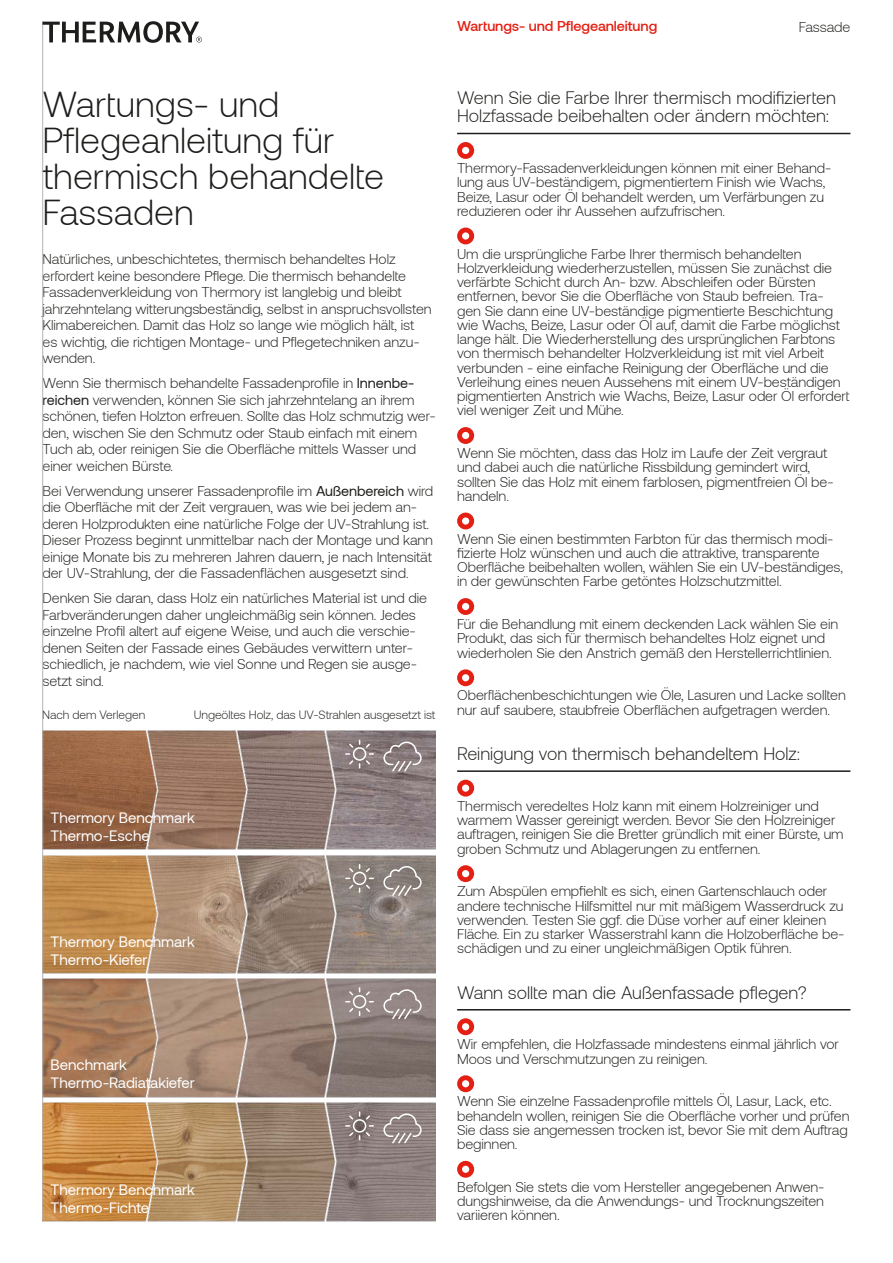
<style>
.page{position:relative;width:893px;height:1263px;background:#fff}
.page>*{position:absolute;margin:0;border:0;box-sizing:border-box;transform-origin:0 0}
.t1{font:300 36px/36px "Aeonik";color:#1d1d1b}
.t2{font:300 18px/18px "Aeonik";color:#1d1d1b}
.t3{font:15px/18px "Aeonik";letter-spacing:-.005em;color:#fff}
.t4{font:300 14.25px/14.2px "Aeonik";letter-spacing:-.005em;color:#1d1d1b}
.t5{font:500 14.25px "Aeonik";letter-spacing:-.005em;color:#e41f13}
.t6{font:300 12px "Aeonik";letter-spacing:-.005em;color:#1d1d1b}
.s1{font-weight:400}
</style>
<div class="page">
<hr style="left:457px;top:133px;width:393px;height:1px;background:#1d1d1b">
<svg style="left:457px;top:142px;width:17px;height:17px"></svg>
<svg style="left:457px;top:228px;width:17px;height:16px"></svg>
<svg style="left:457px;top:427px;width:17px;height:17px"></svg>
<svg style="left:457px;top:513px;width:17px;height:16px"></svg>
<svg style="left:457px;top:598px;width:17px;height:17px"></svg>
<svg style="left:457px;top:669px;width:17px;height:17px"></svg>
<hr style="left:457px;top:770px;width:393px;height:2px;background:#1d1d1b">
<svg style="left:457px;top:780px;width:17px;height:16px"></svg>
<svg style="left:457px;top:865px;width:17px;height:17px"></svg>
<img style="left:42px;top:728px;width:393px;height:494px">
<svg style="left:383px;top:741px;width:39px;height:32px"></svg>
<svg style="left:344px;top:739px;width:31px;height:30px"></svg>
<svg style="left:383px;top:865px;width:39px;height:32px"></svg>
<svg style="left:344px;top:863px;width:31px;height:30px"></svg>
<svg style="left:383px;top:988px;width:39px;height:32px"></svg>
<svg style="left:344px;top:986px;width:31px;height:31px"></svg>
<svg style="left:383px;top:1113px;width:39px;height:32px"></svg>
<svg style="left:344px;top:1111px;width:31px;height:30px"></svg>
<hr style="left:457px;top:1009px;width:393px;height:1px;background:#1d1d1b">
<svg style="left:457px;top:1018px;width:17px;height:17px"></svg>
<svg style="left:457px;top:1075px;width:17px;height:17px"></svg>
<svg style="left:457px;top:1161px;width:17px;height:17px"></svg>
<hr style="left:42px;top:21px;width:1px;height:1199px;background:#b3b2b2">
<svg style="left:43px;top:21px;width:159px;height:22px"></svg>
<p class="t5" style="left:457px;top:18px;width:202px">Wartungs- und Pflegeanleitung</p>
<p class="t4" style="left:799px;top:20px;width:53px">Fassade</p>
<h1 class="t1" style="left:43px;top:87px;width:343px">Wartungs- und<br>Pflegeanleitung für thermisch behandelte<br>Fassaden</h1>
<p class="t4" style="left:43px;top:251px;width:391px;line-height:16.5px">Natürliches, unbeschichtetes, thermisch behandeltes Holz erfordert keine besondere Pflege. Die thermisch behandelte Fassadenverkleidung von Thermory ist langlebig und bleibt jahrzehntelang witterungsbeständig, selbst in anspruchsvollsten Klimabereichen. Damit das Holz so lange wie möglich hält, ist es wichtig, die richtigen Montage- und Pflegetechniken anzu&shy;wenden.</p>
<p class="t4" style="left:43px;top:375px;width:395px;line-height:16.5px">Wenn Sie thermisch behandelte Fassadenprofile in <span class="s1">Innenbe&shy;reichen</span> verwenden, können Sie sich jahrzehntelang an ihrem schönen, tiefen Holzton erfreuen. Sollte das Holz schmutzig wer&shy;den, wischen Sie den Schmutz oder Staub einfach mit einem Tuch ab, oder reinigen Sie die Oberfläche mittels Wasser und einer weichen Bürste.</p>
<p class="t4" style="left:43px;top:482px;width:392px;line-height:16.5px">Bei Verwendung unserer Fassadenprofile im <span class="s1">Außenbereich</span> wird die Oberfläche mit der Zeit vergrauen, was wie bei jedem an&shy;deren Holzprodukten eine natürliche Folge der UV-Strahlung ist.<br>Dieser Prozess beginnt unmittelbar nach der Montage und kann einige Monate bis zu mehreren Jahren dauern, je nach Intensität der UV-Strahlung, der die Fassadenflächen ausgesetzt sind.</p>
<p class="t4" style="left:43px;top:590px;width:386px;line-height:16.5px">Denken Sie daran, dass Holz ein natürliches Material ist und die Farbveränderungen daher ungleichmäßig sein können. Jedes einzelne Profil altert auf eigene Weise, und auch die verschie&shy;denen Seiten der Fassade eines Gebäudes verwittern unter&shy;schiedlich, je nachdem, wie viel Sonne und Regen sie ausge&shy;setzt sind.</p>
<p class="t6" style="left:42px;top:708px;width:105px">Nach dem Verlegen</p>
<p class="t6" style="left:194px;top:708px;width:243px">Ungeöltes Holz, das UV-Strahlen ausgesetzt ist</p>
<p class="t3" style="left:51px;top:808px;width:146px">Thermory Benchmark<br>Thermo-Esche</p>
<p class="t3" style="left:51px;top:933px;width:146px">Thermory Benchmark<br>Thermo-Kiefer</p>
<p class="t3" style="left:51px;top:1056px;width:146px">Benchmark<br>Thermo-Radiatakiefer</p>
<p class="t3" style="left:51px;top:1180px;width:146px">Thermory Benchmark<br>Thermo-Fichte</p>
<p class="t2" style="left:457px;top:89px;width:380px">Wenn Sie die Farbe Ihrer thermisch modifizierten<br>Holzfassade beibehalten oder ändern möchten:</p>
<p class="t4" style="left:457px;top:161px;width:376px">Thermory-Fassadenverkleidungen können mit einer Behand&shy;lung aus UV-beständigem, pigmentiertem Finish wie Wachs, Beize, Lasur oder Öl behandelt werden, um Verfärbungen zu reduzieren oder ihr Aussehen aufzufrischen.</p>
<p class="t4" style="left:457px;top:247px;width:394px">Um die ursprüngliche Farbe Ihrer thermisch behandelten Holzverkleidung wiederherzustellen, müssen Sie zunächst die verfärbte Schicht durch An- bzw. Abschleifen oder Bürsten entfernen, bevor Sie die Oberfläche von Staub befreien. Tra&shy;gen Sie dann eine UV-beständige pigmentierte Beschichtung wie Wachs, Beize, Lasur oder Öl auf, damit die Farbe möglichst lange hält. Die Wiederherstellung des ursprünglichen Farbtons von thermisch behandelter Holzverkleidung ist mit viel Arbeit verbunden - eine einfache Reinigung der Oberfläche und die Verleihung eines neuen Aussehens mit einem UV-beständigen pigmentierten Anstrich wie Wachs, Beize, Lasur oder Öl erfordert viel weniger Zeit und Mühe.</p>
<p class="t4" style="left:457px;top:446px;width:378px">Wenn Sie möchten, dass das Holz im Laufe der Zeit vergraut und dabei auch die natürliche Rissbildung gemindert wird, sollten Sie das Holz mit einem farblosen, pigmentfreien Öl be&shy;handeln.</p>
<p class="t4" style="left:457px;top:532px;width:387px">Wenn Sie einen bestimmten Farbton für das thermisch modi&shy;fizierte Holz wünschen und auch die attraktive, transparente Oberfläche beibehalten wollen, wählen Sie ein UV-beständiges, in der gewünschten Farbe getöntes Holzschutzmittel.</p>
<p class="t4" style="left:457px;top:617px;width:383px">Für die Behandlung mit einem deckenden Lack wählen Sie ein<br>Produkt, das sich für thermisch behandeltes Holz eignet und wiederholen Sie den Anstrich gemäß den Herstellerrichtlinien.</p>
<p class="t4" style="left:457px;top:688px;width:390px">Oberflächenbeschichtungen wie Öle, Lasuren und Lacke sollten nur auf saubere, staubfreie Oberflächen aufgetragen werden.</p>
<p class="t2" style="left:457px;top:745px;width:345px">Reinigung von thermisch behandeltem Holz:</p>
<p class="t4" style="left:457px;top:799px;width:388px">Thermisch veredeltes Holz kann mit einem Holzreiniger und warmem Wasser gereinigt werden. Bevor Sie den Holzreiniger auftragen, reinigen Sie die Bretter gründlich mit einer Bürste, um groben Schmutz und Ablagerungen zu entfernen.</p>
<p class="t4" style="left:457px;top:884px;width:389px">Zum Abspülen empfiehlt es sich, einen Gartenschlauch oder andere technische Hilfsmittel nur mit mäßigem Wasserdruck zu verwenden. Testen Sie ggf. die Düse vorher auf einer kleinen Fläche. Ein zu starker Wasserstrahl kann die Holzoberfläche be&shy;schädigen und zu einer ungleichmäßigen Optik führen.</p>
<p class="t2" style="left:457px;top:983px;width:351px">Wann sollte man die Außenfassade pflegen?</p>
<p class="t4" style="left:457px;top:1037px;width:383px">Wir empfehlen, die Holzfassade mindestens einmal jährlich vor<br>Moos und Verschmutzungen zu reinigen.</p>
<p class="t4" style="left:457px;top:1094px;width:394px">Wenn Sie einzelne Fassadenprofile mittels Öl, Lasur, Lack, etc. behandeln wollen, reinigen Sie die Oberfläche vorher und prüfen Sie dass sie angemessen trocken ist, bevor Sie mit dem Auftrag beginnen.</p>
<p class="t4" style="left:457px;top:1180px;width:369px;text-align:justify">Befolgen Sie stets die vom Hersteller angegebenen Anwen&shy;dungshinweise, da die Anwendungs- und Trocknungszeiten variieren können.</p>
</div>
